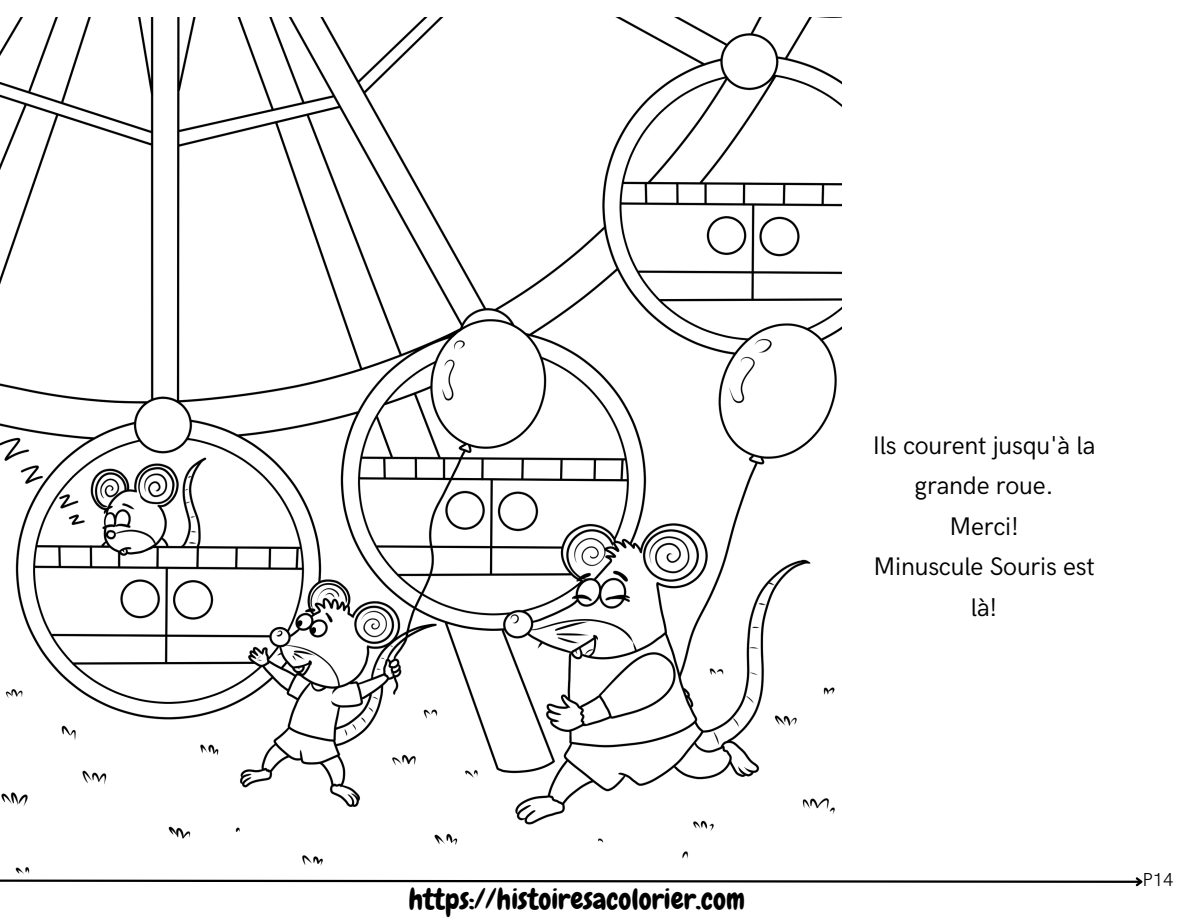
<style>
.page{position:relative;width:1188px;height:918px;background:#fff}
.page>*{position:absolute;margin:0;border:0;box-sizing:border-box;transform-origin:0 0}
.t1{font:28.95px "Chewy";color:#000}
.t2{font:25.5px "HK Grotesk";letter-spacing:-.01em;color:#000}
.t3{font:300 18.9px "HK Grotesk";color:#000}
</style>
<div class="page">
<svg style="left:0;top:877px;width:1143px;height:10px"></svg>
<img style="left:0;top:17px;width:842px;height:857px">
<p class="t1" style="left:409px;top:881px;width:338px">https://histoiresacolorier.com</p>
<p class="t2" style="left:873px;top:431px;width:224px">Ils courent jusqu'à la</p>
<p class="t2" style="left:915px;top:471px;width:141px">grande roue.</p>
<p class="t2" style="left:949px;top:512px;width:71px">Merci!</p>
<p class="t2" style="left:874px;top:552px;width:223px">Minuscule Souris est</p>
<p class="t2" style="left:971px;top:593px;width:28px">là!</p>
<p class="t3" style="left:1142px;top:869px;width:33px">P14</p>
</div>
